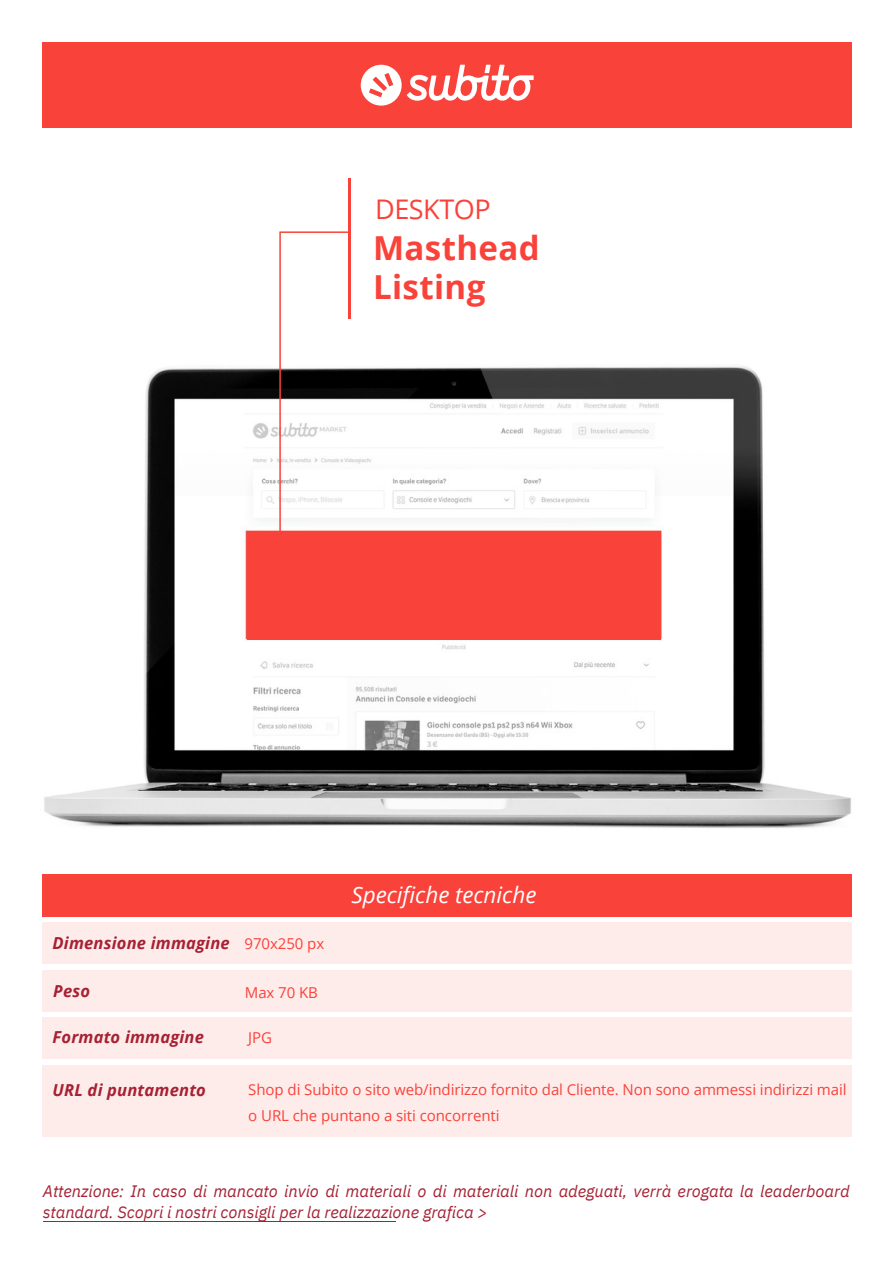
<style>
.page{position:relative;width:894px;height:1264px;background:#fff}
.page>*{position:absolute;margin:0;border:0;box-sizing:border-box;transform-origin:0 0}
.t1{font:700 33px/39.5px "Open Sans";letter-spacing:.01em;color:#f9423a}
.t2{font:27px "Open Sans";letter-spacing:-.02em;color:#f9423a}
.t3{font:italic 22.5px "Open Sans";color:#fff}
.t4{font:italic 16.5px/20.2px "IBM Plex Sans";letter-spacing:-.005em;color:#a62133}
.t5{font:italic 700 16.5px "Open Sans";letter-spacing:.01em;color:#a62133}
.t6{font:15px/26.2px "Open Sans";letter-spacing:-.005em;color:#f9423a}
.s1{font-weight:400;font-style:normal;font-size:15px;color:#f9423a}
</style>
<div class="page">
<div style="left:43px;top:43px;width:808px;height:85px;background:#f9423a"></div>
<svg style="left:360px;top:65px;width:173px;height:41px"></svg>
<img style="left:44px;top:366px;width:807px;height:462px">
<hr style="left:43px;top:1221px;width:353px;height:1px;background:#a62133">
<div style="left:247px;top:531px;width:413px;height:108px;background:#f9423a"></div>
<hr style="left:348px;top:179px;width:2px;height:139px;background:#f9423a">
<svg style="left:279px;top:231px;width:70px;height:300px"></svg>
<div style="left:43px;top:980px;width:808px;height:41px;background:linear-gradient(to right,#fff,#fff)"></div>
<svg style="left:43px;top:916px;width:808px;height:1px"></svg>
<div style="left:43px;top:1075px;width:808px;height:61px;background:#feeceb"></div>
<div style="left:43px;top:922px;width:808px;height:41px;background:#feeceb"></div>
<div style="left:43px;top:970px;width:808px;height:41px;background:#feeceb"></div>
<div style="left:43px;top:1017px;width:808px;height:41px;background:#feeceb"></div>
<div style="left:43px;top:874px;width:808px;height:42px;background:#f9423a"></div>
<div style="left:43px;top:1065px;width:808px;height:61px;background:#feeceb"></div>
<h2 class="t2" style="left:375px;top:190px;width:117px">DESKTOP</h2>
<h1 class="t1" style="left:373px;top:227px;width:168px">Masthead<br>Listing</h1>
<p class="t5" style="left:53px;top:931px;width:273px">Dimensione immagine <span class="s1">970x250 px</span></p>
<p class="t5" style="left:53px;top:978px;width:38px">Peso</p>
<p class="t6" style="left:245px;top:978px;width:75px">Max 70 KB</p>
<h3 class="t3" style="left:351px;top:878px;width:186px">Specifiche tecniche</h3>
<p class="t5" style="left:53px;top:1025px;width:153px">Formato immagine</p>
<p class="t6" style="left:248px;top:1023px;width:25px">JPG</p>
<p class="t5" style="left:53px;top:1078px;width:155px">URL di puntamento</p>
<p class="t6" style="left:248px;top:1075px;width:599px">Shop di Subito o sito web/indirizzo fornito dal Cliente. Non sono ammessi indirizzi mail o URL che puntano a siti concorrenti</p>
<p class="t4" style="left:43px;top:1180px;width:808px">Attenzione: In caso di mancato invio di materiali o di materiali non adeguati, verrà erogata la leaderboard standard. Scopri i nostri consigli per la realizzazione grafica &gt;</p>
</div>
